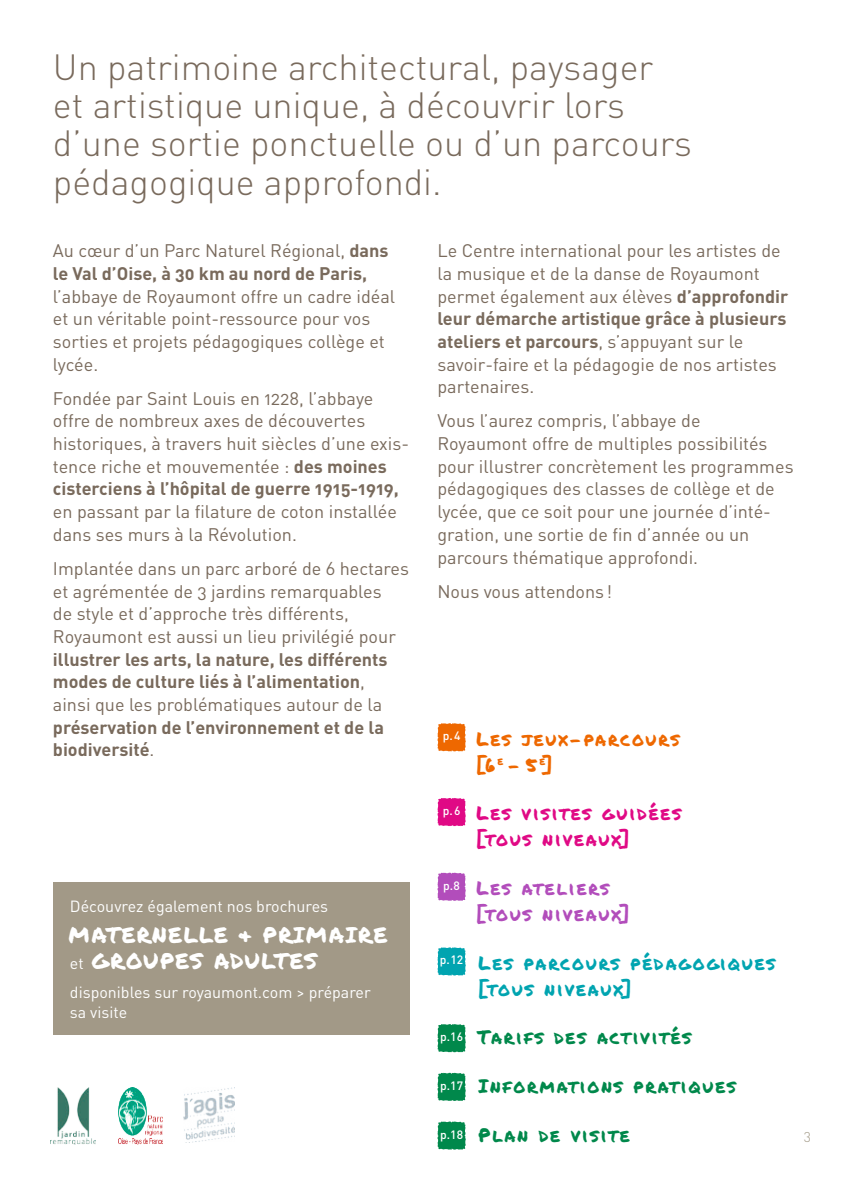
<style>
.page{position:relative;width:844px;height:1191px;background:#fff}
.page>*{position:absolute;margin:0;border:0;box-sizing:border-box;transform-origin:0 0}
.t1{font:300 36px/38px "DIN Pro";color:#796a5c}
.t2{font:italic 22px/26px "Permanent Marker";letter-spacing:.06em;color:#fff}
.t3{font:italic 19px "Permanent Marker";letter-spacing:.1em;color:#00884b}
.t4{font:italic 19px/26px "Permanent Marker";color:#00a4b0}
.t5{font:italic 19px/26px "Permanent Marker";letter-spacing:.1em;color:#e00985;text-align:center}
.t6{font:italic 19px/26px "Permanent Marker";color:#b24dbb}
.t7{font:italic 19px/26px "Permanent Marker";color:#ee6800}
.t8{font:18px/22.6px "DIN Pro";color:#796a5c}
.t9{font:700 18px/22.6px "DIN Pro";color:#796a5c}
.t10{font:16px/20.2px "DIN Pro";color:#fff}
.t11{font:300 14px "DIN Pro";color:#a29987}
.s1{font-weight:400}
.s2{font-weight:700}
.s3{font-family:"DIN Pro";font-style:normal;font-size:16px}
</style>
<div class="page">
<svg style="left:437px;top:723px;width:28px;height:28px"></svg>
<svg style="left:437px;top:798px;width:28px;height:28px"></svg>
<svg style="left:437px;top:872px;width:28px;height:28px"></svg>
<svg style="left:437px;top:947px;width:28px;height:28px"></svg>
<div style="left:438px;top:955px;width:26px;height:14px;background:#00a4b0"></div>
<svg style="left:437px;top:1024px;width:28px;height:28px"></svg>
<svg style="left:437px;top:1072px;width:28px;height:29px"></svg>
<svg style="left:437px;top:1121px;width:28px;height:28px"></svg>
<img style="left:50px;top:1087px;width:46px;height:57px">
<img style="left:119px;top:1087px;width:43px;height:57px">
<img style="left:183px;top:1087px;width:51px;height:55px">
<div style="left:53px;top:882px;width:356px;height:153px;background:#a29987"></div>
<h1 class="t1" style="left:53px;top:47px;width:640px">Un patrimoine architectural, paysager et artistique unique, à découvrir lors d’une sortie ponctuelle ou d’un parcours pédagogique approfondi.</h1>
<p class="t9" style="left:53px;top:239px;width:337px"><span class="s1">Au cœur d’un Parc Naturel Régional,</span> dans le Val d’Oise, à 30 km au nord de Paris,</p>
<p class="t8" style="left:53px;top:284px;width:343px">l’abbaye de Royaumont offre un cadre idéal et un véritable point-ressource pour vos sorties et projets pédagogiques collège et lycée.</p>
<p class="t8" style="left:53px;top:386px;width:357px">Fondée par Saint Louis en 1228, l’abbaye offre de nombreux axes de découvertes historiques, à travers huit siècles d’une exis&shy;tence riche et mouvementée : <span class="s2">des moines cisterciens à l’hôpital de guerre 1915-1919,</span></p>
<p class="t8" style="left:53px;top:499px;width:345px">en passant par la filature de coton installée dans ses murs à la Révolution.</p>
<p class="t8" style="left:53px;top:556px;width:357px">Implantée dans un parc arboré de 6 hectares et agrémentée de 3 jardins remarquables<br>de style et d’approche très différents, Royaumont est aussi un lieu privilégié pour</p>
<p class="t9" style="left:53px;top:647px;width:336px">illustrer les arts, la nature, les différents modes de culture liés à l’alimentation<span class="s1">, ainsi que les problématiques autour de la</span></p>
<p class="t9" style="left:53px;top:715px;width:332px">préservation de l’environnement et de la biodiversité<span class="s1">.</span></p>
<p class="t10" style="left:70px;top:895px;width:259px">Découvrez également nos brochures</p>
<p class="t2" style="left:70px;top:921px;width:327px">MATERNELLE &amp; PRIMAIRE <span class="s3">e t</span> GROUPES ADULTES</p>
<p class="t10" style="left:70px;top:981px;width:302px">disponibles sur royaumont.com &gt; préparer sa visite</p>
<p class="t8" style="left:437px;top:239px;width:352px">Le Centre international pour les artistes de la musique et de la danse de Royaumont permet également aux élèves <span class="s2">d’approfondir leur démarche artistique grâce à plusieurs ateliers et parcours</span>, s’appuyant sur le savoir-faire et la pédagogie de nos artistes partenaires.</p>
<p class="t8" style="left:437px;top:409px;width:357px">Vous l’aurez compris, l’abbaye de Royaumont offre de multiples possibilités pour illustrer concrètement les programmes pédagogiques des classes de collège et de lycée, que ce soit pour une journée d’inté&shy;gration, une sortie de fin d’année ou un parcours thématique approfondi.</p>
<p class="t8" style="left:437px;top:579px;width:176px">Nous vous attendons !</p>
<p class="t7" style="left:477px;top:725px;width:204px;text-indent:-35px"><sup>p</sup> <sup>.</sup> <sup>4</sup> Les jeux-parcours [6<sup>e</sup> - 5 <sup>e</sup>]</p>
<p class="t5" style="left:442px;top:799px;width:241px"><sup>p</sup> <sup>.</sup> <sup>6</sup> Les visites guidées [tous niveaux]</p>
<p class="t6" style="left:477px;top:874px;width:166px;text-indent:-34px"><sup>p</sup> <sup>.</sup> <sup>8</sup> Les ateliers [tous niveaux]</p>
<p class="t4" style="left:479px;top:949px;width:298px;text-indent:-39px"><sup>p</sup> <sup>.</sup> <sup>1</sup> <sup>2</sup> Les parcours pédagogiques [tous niveaux]</p>
<p class="t3" style="left:440px;top:1023px;width:253px"><sup>p</sup> <sup>.</sup> <sup>1</sup> <sup>6</sup> Tarifs des activités</p>
<p class="t3" style="left:440px;top:1071px;width:298px"><sup>p</sup> <sup>.</sup> <sup>1</sup> <sup>7</sup> Informations pratiques</p>
<p class="t3" style="left:440px;top:1120px;width:198px"><sup>p.18</sup> Plan de visite</p>
<p class="t11" style="left:803px;top:1127px;width:9px">3</p>
</div>
